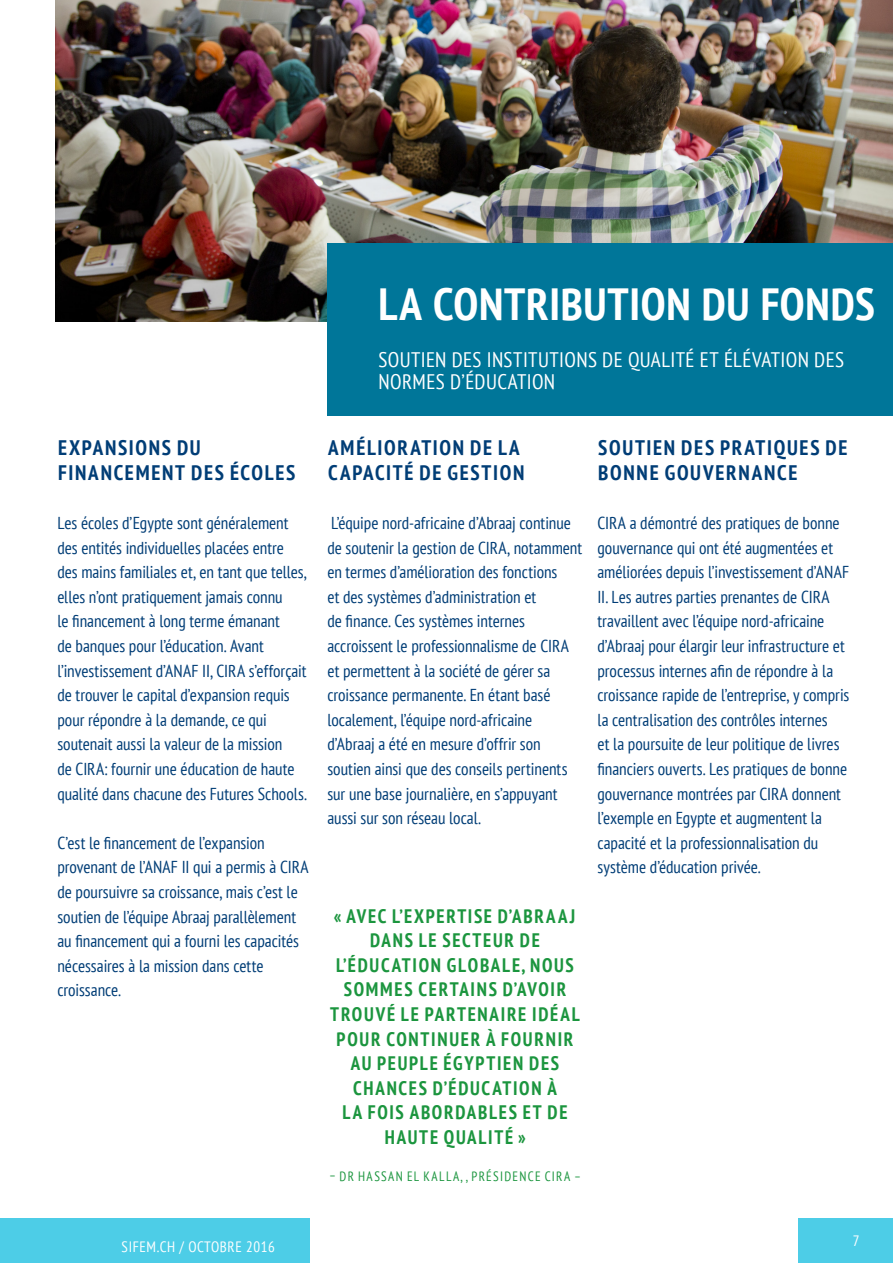
<style>
.page{position:relative;width:893px;height:1263px;background:#fff}
.page>*{position:absolute;margin:0;border:0;box-sizing:border-box;transform-origin:0 0}
.t1{font:700 condensed 45px "PT Sans";letter-spacing:.015em;color:#fff}
.Lauftext_Titel{font:700 condensed 21px/24.6px "PT Sans";letter-spacing:.08em;color:#003d76}
.t2{font:condensed 21px/22.5px "PT Sans";letter-spacing:.015em;color:#fff}
.t3{font:700 condensed 19.5px/24.6px "PT Sans";letter-spacing:.09em;color:#1b953e;text-align:center}
.Lauftext{font:condensed 17.25px/24.6px "PT Sans";color:#003d76}
.t4{font:condensed 15px "PT Sans";letter-spacing:.04em;color:#fff}
.t5{font:condensed 13.5px "PT Sans";letter-spacing:.1em;color:#1b953e}
</style>
<div class="page">
<div style="left:798px;top:1218px;width:95px;height:45px;background:#4dcde7"></div>
<div style="left:0;top:1218px;width:309px;height:45px;background:#4dcde7"></div>
<img style="left:55px;top:0;width:838px;height:322px">
<div style="left:327px;top:243px;width:566px;height:173px;background:#007699"></div>
<p class="Lauftext_Titel" style="left:58px;top:435px;width:239px">EXPANSIONS DU<br>FINANCEMENT DES ÉCOLES</p>
<p class="Lauftext" style="left:57px;top:510px;width:251px">Les écoles d’Egypte sont généralement des entités individuelles placées entre des mains familiales et, en tant que telles, elles n’ont pratiquement jamais connu<br>le financement à long terme émanant<br>de banques pour l’éducation. Avant l’investissement d’ANAF II, CIRA s’efforçait de trouver le capital d’expansion requis pour répondre à la demande, ce qui soutenait aussi la valeur de la mission<br>de CIRA: fournir une éducation de haute qualité dans chacune des Futures Schools.</p>
<p class="Lauftext" style="left:57px;top:830px;width:253px">C’est le financement de l’expansion provenant de l’ANAF II qui a permis à CIRA de poursuivre sa croissance, mais c’est le soutien de l’équipe Abraaj parallèlement au financement qui a fourni les capacités nécessaires à la mission dans cette croissance.</p>
<p class="t1" style="left:378px;top:274px;width:498px">LA CONTRIBUTION DU FONDS</p>
<p class="t2" style="left:378px;top:348px;width:467px">SOUTIEN DES INSTITUTIONS DE QUALITÉ ET ÉLÉVATION DES<br>NORMES D’ÉDUCATION</p>
<p class="Lauftext_Titel" style="left:328px;top:435px;width:198px">AMÉLIORATION DE LA<br>CAPACITÉ DE GESTION</p>
<p class="Lauftext" style="left:327px;top:510px;width:256px">L’équipe nord-africaine d’Abraaj continue de soutenir la gestion de CIRA, notamment en termes d’amélioration des fonctions<br>et des systèmes d’administration et<br>de finance. Ces systèmes internes accroissent le professionnalisme de CIRA et permettent à la société de gérer sa croissance permanente. En étant basé localement, l’équipe nord-africaine d’Abraaj a été en mesure d’offrir son soutien ainsi que des conseils pertinents sur une base journalière, en s’appuyant aussi sur son réseau local.</p>
<p class="t3" style="left:330px;top:903px;width:251px">« AVEC L’EXPERTISE D’ABRAAJ<br>DANS LE SECTEUR DE<br>L’ÉDUCATION GLOBALE, NOUS<br>SOMMES CERTAINS D’AVOIR<br>TROUVÉ LE PARTENAIRE IDÉAL<br>POUR CONTINUER À FOURNIR<br>AU PEUPLE ÉGYPTIEN DES<br>CHANCES D’ÉDUCATION À<br>LA FOIS ABORDABLES ET DE<br>HAUTE QUALITÉ »</p>
<p class="t5" style="left:329px;top:1167px;width:253px">– DR HASSAN EL KALLA, , PRÉSIDENCE CIRA –</p>
<p class="Lauftext_Titel" style="left:598px;top:435px;width:251px">SOUTIEN DES PRATIQUES DE<br>BONNE GOUVERNANCE</p>
<p class="Lauftext" style="left:597px;top:510px;width:253px">CIRA a démontré des pratiques de bonne gouvernance qui ont été augmentées et améliorées depuis l’investissement d’ANAF II. Les autres parties prenantes de CIRA travaillent avec l’équipe nord-africaine d’Abraaj pour élargir leur infrastructure et processus internes afin de répondre à la croissance rapide de l’entreprise, y compris la centralisation des contrôles internes<br>et la poursuite de leur politique de livres financiers ouverts. Les pratiques de bonne gouvernance montrées par CIRA donnent l’exemple en Egypte et augmentent la capacité et la professionnalisation du système d’éducation privée.</p>
<p class="t4" style="left:122px;top:1237px;width:155px">SIFEM.CH / OCTOBRE 2016</p>
<p class="t4" style="left:853px;top:1231px;width:8px">7</p>
</div>
